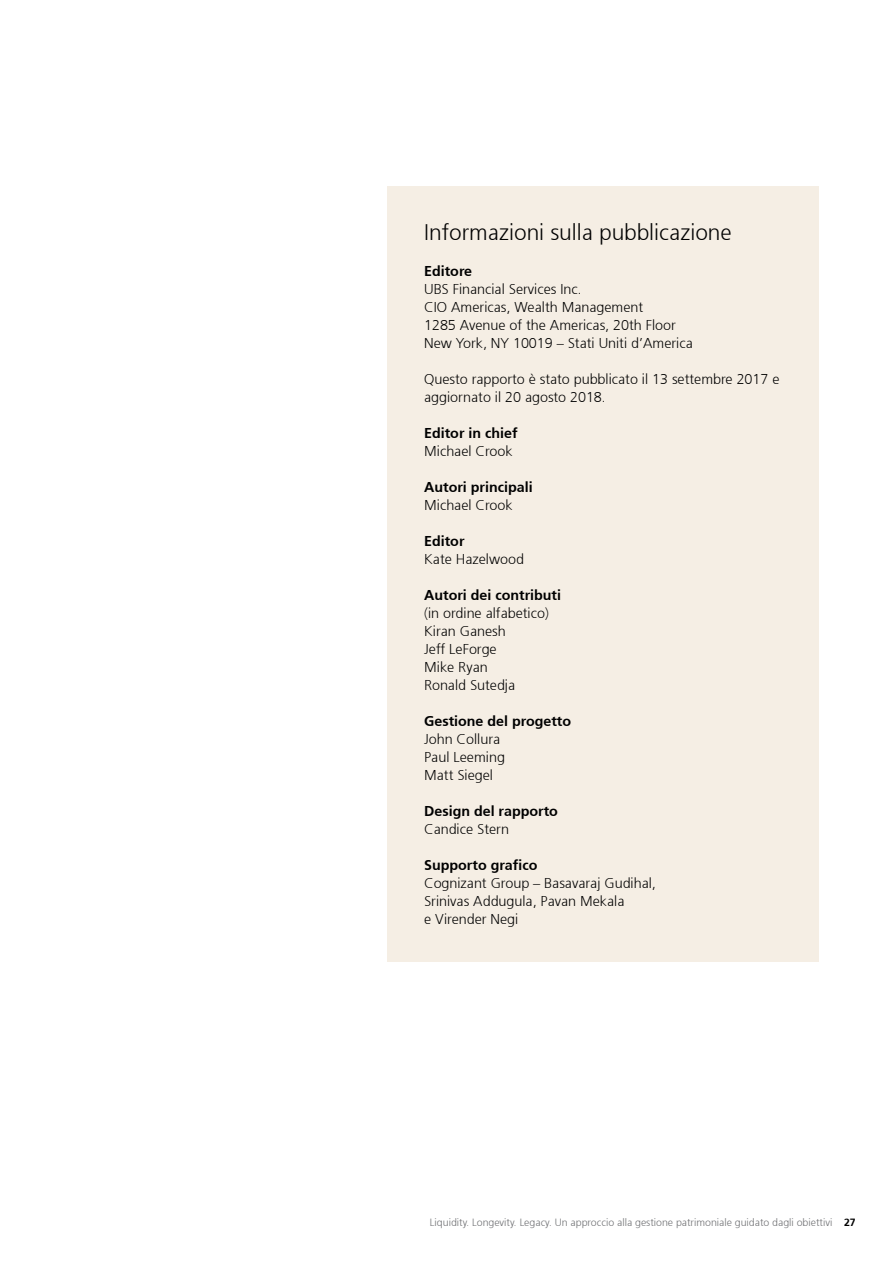
<style>
.page{position:relative;width:893px;height:1263px;background:#fff}
.page>*{position:absolute;margin:0;border:0;box-sizing:border-box;transform-origin:0 0}
.t1{font:300 22.5px "Frutiger 45";color:#000}
.t2{font:300 14.25px/18px "Frutiger 45";color:#000}
.t3{font:300 14.25px "Frutiger 45";color:#000}
.t4{font:300 10.5px "Frutiger 45";color:#6d6e71}
.s1{color:#000}
</style>
<div class="page">
<div style="left:387px;top:186px;width:432px;height:776px;background:#f5eee4"></div>
<h3 class="t1" style="left:424px;top:220px;width:309px">Informazioni sulla pubblicazione</h3>
<h5 class="t3" style="left:424px;top:263px;width:50px">Editore</h5>
<p class="t2" style="left:424px;top:280px;width:159px">UBS Financial Services Inc.</p>
<p class="t2" style="left:424px;top:298px;width:221px">CIO Americas, Wealth Management</p>
<p class="t2" style="left:424px;top:316px;width:253px">1285 Avenue of the Americas, 20th Floor</p>
<p class="t2" style="left:424px;top:334px;width:270px">New York, NY 10019 – Stati Uniti d’America</p>
<p class="t2" style="left:424px;top:370px;width:357px">Questo rapporto è stato pubblicato il 13 settembre 2017 e aggiornato il 20 agosto 2018.</p>
<h5 class="t3" style="left:424px;top:425px;width:95px">Editor in chief</h5>
<p class="t2" style="left:424px;top:442px;width:90px">Michael Crook</p>
<h5 class="t3" style="left:424px;top:479px;width:110px">Autori principali</h5>
<p class="t2" style="left:424px;top:496px;width:90px">Michael Crook</p>
<h5 class="t3" style="left:424px;top:533px;width:42px">Editor</h5>
<p class="t2" style="left:424px;top:550px;width:101px">Kate Hazelwood</p>
<h5 class="t3" style="left:424px;top:587px;width:138px">Autori dei contributi</h5>
<p class="t2" style="left:424px;top:604px;width:126px">(in ordine alfabetico)</p>
<p class="t2" style="left:424px;top:622px;width:83px">Kiran Ganesh<br>Jeff LeForge<br>Mike Ryan</p>
<p class="t2" style="left:424px;top:676px;width:93px">Ronald Sutedja</p>
<p class="t3" style="left:424px;top:713px;width:149px">Gestione del progetto</p>
<p class="t2" style="left:424px;top:730px;width:78px">John Collura</p>
<p class="t2" style="left:424px;top:748px;width:82px">Paul Leeming</p>
<p class="t2" style="left:424px;top:766px;width:70px">Matt Siegel</p>
<p class="t3" style="left:424px;top:803px;width:135px">Design del rapporto</p>
<p class="t2" style="left:424px;top:820px;width:86px">Candice Stern</p>
<h5 class="t3" style="left:424px;top:857px;width:115px">Supporto grafico</h5>
<p class="t2" style="left:424px;top:874px;width:233px">Cognizant Group – Basavaraj Gudihal,<br>Srinivas Addugula, Pavan Mekala</p>
<p class="t2" style="left:424px;top:910px;width:96px">e Virender Negi</p>
<p class="t4" style="left:430px;top:1216px;width:427px">Liquidity. Longevity. Legacy. Un approccio alla gestione patrimoniale guidato dagli obiettivi <span class="s1">27</span></p>
</div>
